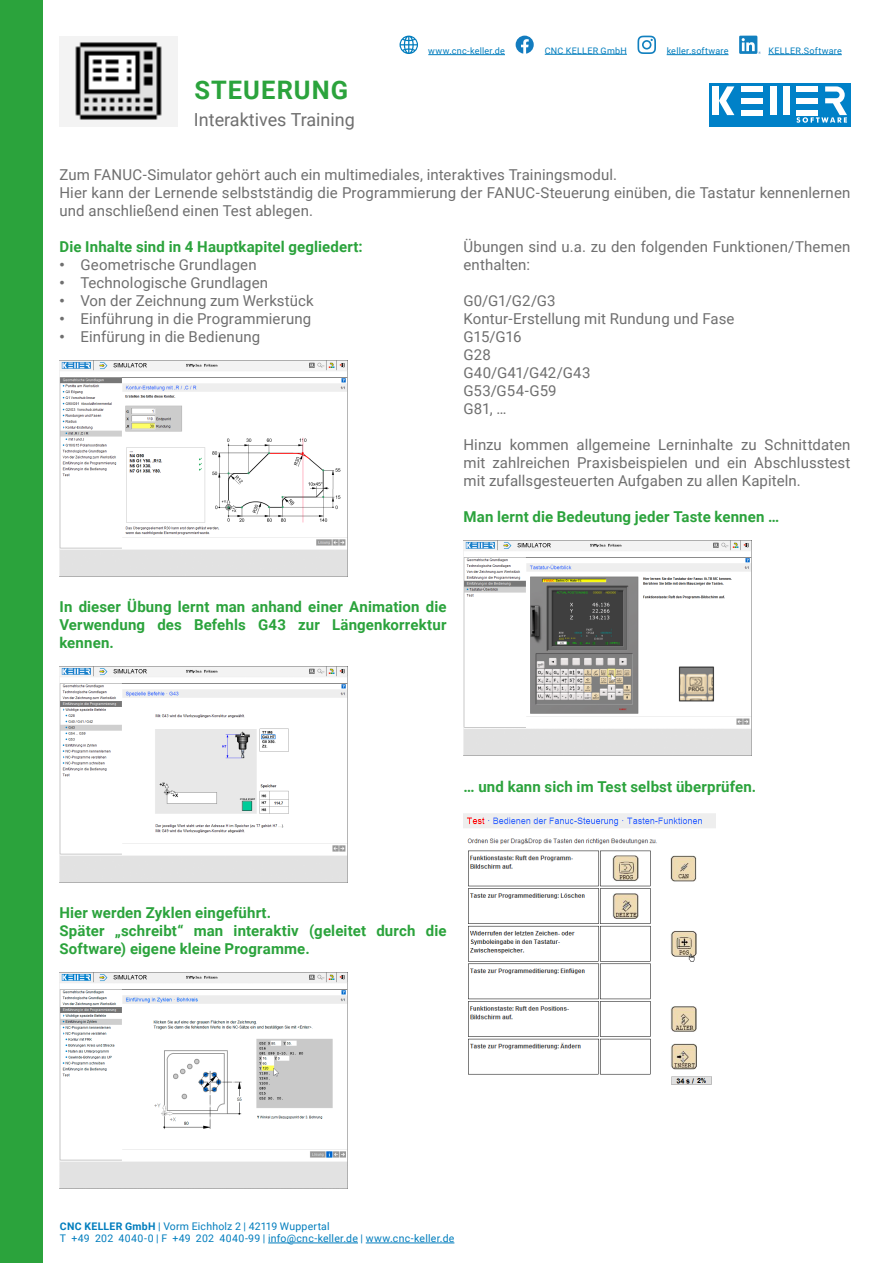
<style>
.page{position:relative;width:893px;height:1263px;background:#fff}
.page>*{position:absolute;margin:0;border:0;box-sizing:border-box;transform-origin:0 0}
.t1{font:700 25.5px "Roboto";letter-spacing:.04em;color:#2ba33c}
.UnterKapitelname_L{font:18px "Roboto";color:#6f6f6f}
.Fließtext{font:15px/18px "Roboto";letter-spacing:.005em;color:#6f6f6f}
.Fließtext_Headline2{font:700 15px/18px "Roboto";letter-spacing:.01em;color:#2ba33c;text-align:justify}
.t2{font:10.5px/12.6px "Roboto";letter-spacing:.02em;color:#007dbd}
.t3{font:9px "Roboto";letter-spacing:.03em;color:#007dbd}
.s1{font-family:"Arial"}
.s2{font-weight:700}
</style>
<div class="page">
<img style="left:60px;top:360px;width:288px;height:216px">
<img style="left:60px;top:666px;width:288px;height:216px">
<img style="left:60px;top:972px;width:288px;height:216px">
<img style="left:463px;top:540px;width:288px;height:216px">
<img style="left:463px;top:813px;width:253px;height:272px">
<div style="left:0;top:0;width:43px;height:1263px;background:#2ba33c"></div>
<img style="left:60px;top:36px;width:117px;height:90px">
<div style="left:709px;top:83px;width:141px;height:43px;background:#0081c8"></div>
<svg style="left:719px;top:86px;width:15px;height:29px"></svg>
<div style="left:712px;top:86px;width:7px;height:29px;background:#fff"></div>
<div style="left:770px;top:86px;width:6px;height:29px;background:#fff"></div>
<div style="left:783px;top:86px;width:6px;height:29px;background:#fff"></div>
<div style="left:741px;top:86px;width:22px;height:6px;background:#fff"></div>
<div style="left:741px;top:98px;width:22px;height:5px;background:#fff"></div>
<div style="left:741px;top:110px;width:22px;height:5px;background:#fff"></div>
<svg style="left:796px;top:86px;width:51px;height:37px"></svg>
<hr style="left:545px;top:54px;width:82px;height:1px;background:#007dbd">
<svg style="left:516px;top:36px;width:18px;height:18px"></svg>
<hr style="left:667px;top:54px;width:61px;height:1px;background:#007dbd">
<svg style="left:637px;top:36px;width:19px;height:18px"></svg>
<hr style="left:428px;top:54px;width:77px;height:1px;background:#007dbd">
<svg style="left:400px;top:36px;width:18px;height:18px"></svg>
<hr style="left:768px;top:54px;width:74px;height:1px;background:#007dbd">
<svg style="left:739px;top:36px;width:22px;height:18px"></svg>
<hr style="left:268px;top:1243px;width:90px;height:1px;background:#007dbd">
<hr style="left:366px;top:1243px;width:88px;height:1px;background:#007dbd">
<h1 class="t1" style="left:194px;top:72px;width:155px">STEUERUNG</h1>
<p class="UnterKapitelname_L" style="left:194px;top:107px;width:163px">Interaktives Training</p>
<p class="t3" style="left:428px;top:44px;width:78px">www.cnc-keller.de</p>
<p class="t3" style="left:545px;top:44px;width:84px">CNC KELLER GmbH</p>
<p class="t3" style="left:667px;top:44px;width:63px">keller.software</p>
<p class="t3" style="left:768px;top:44px;width:75px">KELLER.Software</p>
<p class="Fließtext" style="left:60px;top:165px;width:559px">Zum FANUC-Simulator gehört auch ein multimediales, interaktives Trainingsmodul.</p>
<p class="Fließtext" style="left:60px;top:183px;width:792px">Hier kann der Lernende selbstständig die Programmierung der FANUC-Steuerung einüben, die Tastatur kennenlernen und anschließend einen Test ablegen.</p>
<p class="Fließtext_Headline2" style="left:60px;top:237px;width:305px">Die Inhalte sind in 4 Hauptkapitel gegliedert:</p>
<p class="Fließtext" style="left:60px;top:255px;width:199px"><span class="s1">•</span> Geometrische Grundlagen</p>
<p class="Fließtext" style="left:60px;top:273px;width:210px"><span class="s1">•</span> Technologische Grundlagen</p>
<p class="Fließtext" style="left:60px;top:291px;width:256px"><span class="s1">•</span> Von der Zeichnung zum Werkstück</p>
<p class="Fließtext" style="left:60px;top:309px;width:253px"><span class="s1">•</span> Einführung in die Programmierung</p>
<p class="Fließtext" style="left:60px;top:327px;width:202px"><span class="s1">•</span> Einfürung in die Bedienung</p>
<p class="Fließtext" style="left:463px;top:237px;width:388px">Übungen sind u.a. zu den folgenden Funktionen/Themen enthalten:</p>
<p class="Fließtext" style="left:463px;top:291px;width:94px">G0/G1/G2/G3</p>
<p class="Fließtext" style="left:463px;top:309px;width:272px">Kontur-Erstellung mit Rundung und Fase</p>
<p class="Fließtext" style="left:463px;top:327px;width:60px">G15/G16</p>
<p class="Fließtext" style="left:463px;top:345px;width:29px">G28</p>
<p class="Fließtext" style="left:463px;top:363px;width:129px">G40/G41/G42/G43</p>
<p class="Fließtext" style="left:463px;top:381px;width:95px">G53/G54-G59</p>
<p class="Fließtext" style="left:463px;top:399px;width:45px">G81, …</p>
<p class="Fließtext" style="left:463px;top:435px;width:388px;text-align:justify">Hinzu kommen allgemeine Lerninhalte zu Schnittdaten mit zahlreichen Praxisbeispielen und ein Abschlusstest mit zufallsgesteuerten Aufgaben zu allen Kapiteln.</p>
<p class="Fließtext_Headline2" style="left:463px;top:507px;width:317px">Man lernt die Bedeutung jeder Taste kennen …</p>
<p class="Fließtext_Headline2" style="left:60px;top:597px;width:388px">In dieser Übung lernt man anhand einer Animation die Verwendung des Befehls G43 zur Längenkorrektur kennen.</p>
<p class="Fließtext_Headline2" style="left:463px;top:777px;width:294px">… und kann sich im Test selbst überprüfen.</p>
<p class="Fließtext_Headline2" style="left:60px;top:903px;width:213px">Hier werden Zyklen eingeführt.</p>
<p class="Fließtext_Headline2" style="left:60px;top:921px;width:388px">Später „schreibt“ man interaktiv (geleitet durch die<br>Software) eigene kleine Programme.</p>
<p class="t2" style="left:60px;top:1219px;width:396px"><span class="s2">CNC KELLER GmbH</span> | Vorm Eichholz 2 | 42119 Wuppertal<br>T +49 202 4040-0 | F +49 202 4040-99 | info@cnc-keller.de | www.cnc-keller.de</p>
</div>
